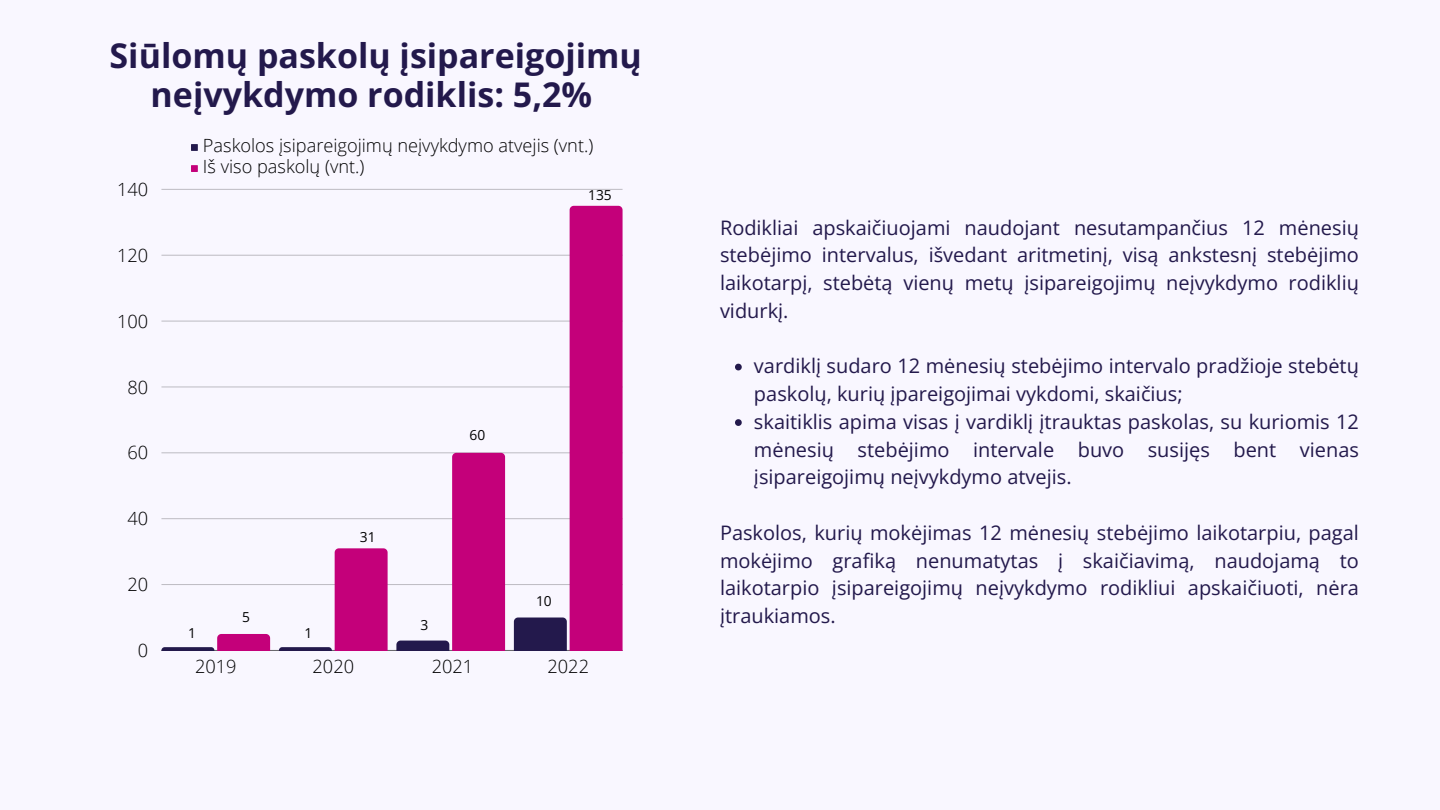
<style>
.page{position:relative;width:1440px;height:810px;background:#f9f7ff}
.page>*{position:absolute;margin:0;border:0;box-sizing:border-box;transform-origin:0 0}
.t1{font:700 34px/38.2px "Open Sans";color:#23194c;text-align:center}
.t2{font:20px/27.8px "Open Sans";color:#23194c}
.t3{font:300 18.2px "Open Sans";color:#000}
.t4{font:13.8px "Open Sans";color:#000}
</style>
<div class="page">
<svg style="left:735px;top:364px;width:7px;height:6px"></svg>
<svg style="left:735px;top:419px;width:7px;height:7px"></svg>
<svg style="left:191px;top:144px;width:7px;height:7px"></svg>
<svg style="left:191px;top:165px;width:7px;height:7px"></svg>
<hr style="left:161px;top:584px;width:462px;height:1px;background:#000">
<hr style="left:161px;top:518px;width:462px;height:1px;background:#000">
<hr style="left:161px;top:453px;width:462px;height:1px;background:#000">
<hr style="left:161px;top:387px;width:462px;height:1px;background:#000">
<hr style="left:161px;top:321px;width:462px;height:1px;background:#000">
<hr style="left:161px;top:255px;width:462px;height:1px;background:#000">
<hr style="left:161px;top:189px;width:462px;height:1px;background:#000">
<hr style="left:161px;top:650px;width:462px;height:1px;background:#000">
<svg style="left:161px;top:634px;width:109px;height:16px"></svg>
<svg style="left:279px;top:548px;width:109px;height:102px"></svg>
<svg style="left:396px;top:453px;width:109px;height:197px"></svg>
<svg style="left:514px;top:206px;width:109px;height:444px"></svg>
<p class="t1" style="left:110px;top:36px;width:534px">Siūlomų paskolų įsipareigojimų neįvykdymo rodiklis: 5,2%</p>
<p class="t3" style="left:203px;top:133px;width:392px">Paskolos įsipareigojimų neįvykdymo atvejis (vnt.)</p>
<p class="t3" style="left:203px;top:154px;width:163px">Iš viso paskolų (vnt.)</p>
<p class="t3" style="left:117px;top:176px;width:33px">140</p>
<p class="t4" style="left:588px;top:185px;width:25px">135</p>
<p class="t3" style="left:117px;top:242px;width:33px">120</p>
<p class="t3" style="left:117px;top:308px;width:33px">100</p>
<p class="t3" style="left:128px;top:374px;width:22px">80</p>
<p class="t3" style="left:128px;top:440px;width:22px">60</p>
<p class="t3" style="left:128px;top:506px;width:22px">40</p>
<p class="t3" style="left:128px;top:572px;width:22px">20</p>
<p class="t3" style="left:138px;top:638px;width:12px">0</p>
<p class="t4" style="left:242px;top:608px;width:9px">5</p>
<p class="t4" style="left:188px;top:623px;width:9px">1</p>
<p class="t4" style="left:305px;top:623px;width:9px">1</p>
<p class="t4" style="left:360px;top:528px;width:17px">31</p>
<p class="t4" style="left:470px;top:426px;width:17px">60</p>
<p class="t4" style="left:420px;top:615px;width:9px">3</p>
<p class="t4" style="left:536px;top:592px;width:17px">10</p>
<p class="t3" style="left:195px;top:654px;width:43px">2019</p>
<p class="t3" style="left:313px;top:654px;width:43px">2020</p>
<p class="t3" style="left:432px;top:654px;width:43px">2021</p>
<p class="t3" style="left:548px;top:654px;width:43px">2022</p>
<p class="t2" style="left:720px;top:213px;width:640px">Rodikliai apskaičiuojami naudojant nesutampančius 12 mėnesių stebėjimo intervalus, išvedant aritmetinį, visą ankstesnį stebėjimo laikotarpį, stebėtą vienų metų įsipareigojimų neįvykdymo rodiklių vidurkį.</p>
<p class="t2" style="left:754px;top:352px;width:599px">vardiklį sudaro 12 mėnesių stebėjimo intervalo pradžioje stebėtų paskolų, kurių įpareigojimai vykdomi, skaičius;</p>
<p class="t2" style="left:754px;top:407px;width:606px">skaitiklis apima visas į vardiklį įtrauktas paskolas, su kuriomis 12 mėnesių</p>
<p class="t2" style="left:754px;top:435px;width:606px;text-indent:104px">stebėjimo intervale buvo susijęs bent vienas įsipareigojimų neįvykdymo atvejis.</p>
<p class="t2" style="left:720px;top:518px;width:640px">Paskolos, kurių mokėjimas 12 mėnesių stebėjimo laikotarpiu, pagal mokėjimo grafiką</p>
<p class="t2" style="left:916px;top:546px;width:399px">nenumatytas į skaičiavimą, naudojamą</p>
<p class="t2" style="left:720px;top:546px;width:640px;text-align:justify;text-indent:620px">to laikotarpio įsipareigojimų neįvykdymo rodikliui apskaičiuoti, nėra įtraukiamos.</p>
</div>
